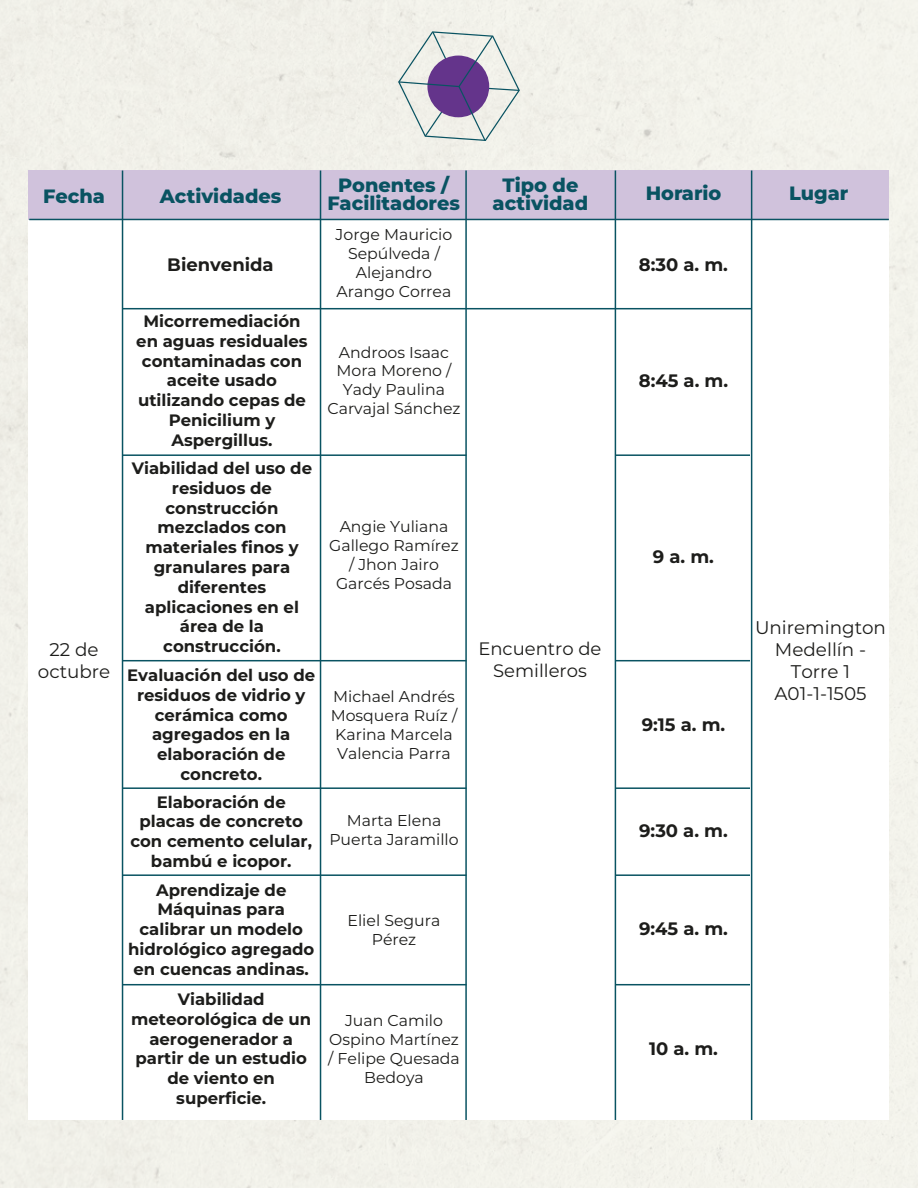
<style>
.page{position:relative;width:918px;height:1188px;background:#fff}
.page>*{position:absolute;margin:0;border:0;box-sizing:border-box;transform-origin:0 0}
.t1{font:800 19.2px/18.3px "Montserrat";color:#095362;text-align:center}
.t2{font:18.3px/22px "Montserrat";color:#1d1d1b;text-align:center}
.t3{font:700 18px "Montserrat";color:#1d1d1b}
.t4{font:18px/21.6px "Montserrat";color:#1d1d1b;text-align:center}
.t5{font:700 16.5px/19.8px "Montserrat";color:#1d1d1b;text-align:center}
.t6{font:15.75px/18.9px "Montserrat";color:#1d1d1b;text-align:center}
</style>
<div class="page">
<div style="left:28px;top:170px;width:862px;height:50px;background:#d0c2dc"></div>
<hr style="left:29px;top:219px;width:860px;height:1px;background:#095362">
<hr style="left:122px;top:308px;width:629px;height:1px;background:#095362">
<hr style="left:122px;top:660px;width:344px;height:1px;background:#095362">
<hr style="left:320px;top:171px;width:1px;height:949px;background:#095362">
<hr style="left:122px;top:171px;width:1px;height:949px;background:#095362">
<hr style="left:465px;top:171px;width:2px;height:949px;background:#095362">
<hr style="left:615px;top:171px;width:1px;height:949px;background:#095362">
<hr style="left:751px;top:171px;width:1px;height:949px;background:#095362">
<hr style="left:616px;top:660px;width:134px;height:1px;background:#095362">
<hr style="left:122px;top:984px;width:344px;height:1px;background:#095362">
<hr style="left:616px;top:984px;width:134px;height:1px;background:#095362">
<hr style="left:122px;top:874px;width:344px;height:2px;background:#095362">
<hr style="left:616px;top:874px;width:134px;height:2px;background:#095362">
<hr style="left:122px;top:454px;width:344px;height:2px;background:#095362">
<hr style="left:616px;top:454px;width:134px;height:2px;background:#095362">
<hr style="left:122px;top:787px;width:344px;height:2px;background:#095362">
<hr style="left:616px;top:787px;width:134px;height:2px;background:#095362">
<svg style="left:398px;top:31px;width:122px;height:110px;background:#c5becc"></svg>
<p class="t1" style="left:43px;top:186px;width:63px">Fecha</p>
<p class="t1" style="left:160px;top:186px;width:123px">Actividades</p>
<p class="t1" style="left:327px;top:175px;width:134px">Ponentes /<br>Facilitadores</p>
<p class="t1" style="left:493px;top:175px;width:97px">Tipo de actividad</p>
<p class="t1" style="left:646px;top:183px;width:77px">Horario</p>
<p class="t6" style="left:336px;top:225px;width:118px">Jorge Mauricio<br>Sepúlveda /<br>Alejandro<br>Arango Correa</p>
<p class="t3" style="left:167px;top:251px;width:108px">Bienvenida</p>
<p class="t3" style="left:639px;top:251px;width:91px">8:30 a. m.</p>
<p class="t2" style="left:38px;top:638px;width:74px">22 de octubre</p>
<p class="t5" style="left:136px;top:310px;width:173px">Micorremediación en aguas residuales contaminadas con aceite usado utilizando cepas de<br>Penicilium y<br>Aspergillus.</p>
<p class="t5" style="left:132px;top:457px;width:182px">Viabilidad del uso de residuos de construcción mezclados con materiales finos y granulares para diferentes aplicaciones en el área de la construcción.</p>
<p class="t5" style="left:127px;top:664px;width:190px">Evaluación del uso de residuos de vidrio y cerámica como agregados en la elaboración de concreto.</p>
<p class="t5" style="left:130px;top:791px;width:183px">Elaboración de placas de concreto con cemento celular, bambú e icopor.</p>
<p class="t5" style="left:128px;top:879px;width:188px">Aprendizaje de<br>Máquinas para calibrar un modelo hidrológico agregado en cuencas andinas.</p>
<p class="t5" style="left:131px;top:988px;width:182px">Viabilidad meteorológica de un aerogenerador a partir de un estudio de viento en superficie.</p>
<p class="t6" style="left:327px;top:342px;width:135px">Androos Isaac<br>Mora Moreno /<br>Yady Paulina<br>Carvajal Sánchez</p>
<p class="t3" style="left:639px;top:368px;width:91px">8:45 a. m.</p>
<p class="t6" style="left:329px;top:517px;width:131px">Angie Yuliana<br>Gallego Ramírez / Jhon Jairo<br>Garcés Posada</p>
<p class="t6" style="left:331px;top:686px;width:128px">Michael Andrés<br>Mosquera Ruíz /<br>Karina Marcela<br>Valencia Parra</p>
<p class="t4" style="left:478px;top:638px;width:125px">Encuentro de<br>Semilleros</p>
<p class="t3" style="left:653px;top:543px;width:63px">9 a. m.</p>
<p class="t3" style="left:642px;top:712px;width:85px">9:15 a. m.</p>
<p class="t6" style="left:329px;top:810px;width:131px">Marta Elena<br>Puerta Jaramillo</p>
<p class="t3" style="left:639px;top:817px;width:90px">9:30 a. m.</p>
<p class="t6" style="left:348px;top:910px;width:94px">Eliel Segura<br>Pérez</p>
<p class="t3" style="left:639px;top:916px;width:90px">9:45 a. m.</p>
<p class="t6" style="left:328px;top:1010px;width:133px">Juan Camilo<br>Ospino Martínez / Felipe Quesada<br>Bedoya</p>
<p class="t3" style="left:649px;top:1036px;width:70px">10 a. m.</p>
<p class="t1" style="left:789px;top:183px;width:61px">Lugar</p>
<p class="t2" style="left:755px;top:616px;width:132px">Uniremington<br>Medellín -<br>Torre 1<br>A01-1-1505</p>
</div>
